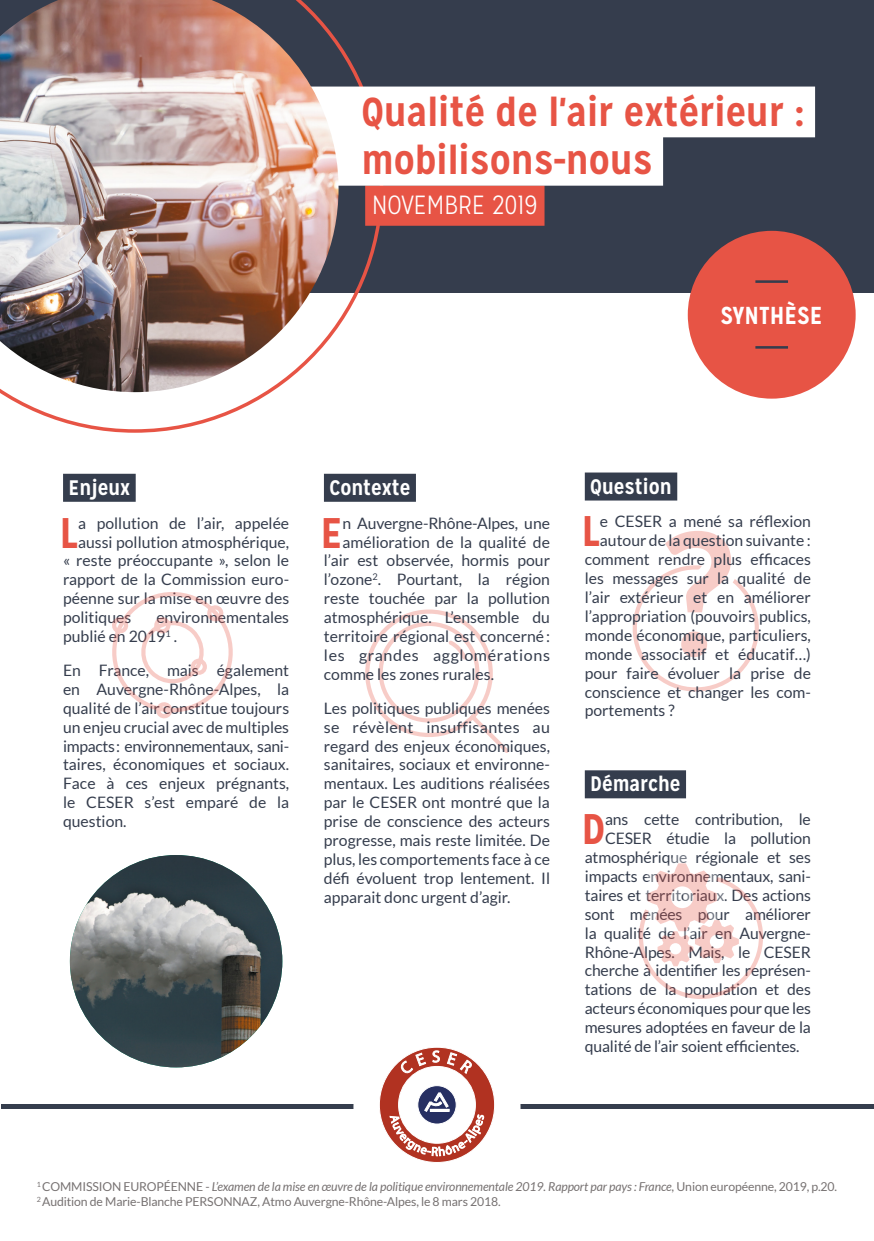
<style>
.page{position:relative;width:874px;height:1241px;background:#fff}
.page>*{position:absolute;margin:0;border:0;box-sizing:border-box;transform-origin:0 0}
.t1{font:700 42.7px "Mission Gothic";color:#e75445}
.t2{font:700 40.25px/48.3px "Mission Gothic";color:#e75445}
.t3{font:300 26.25px "Mission Gothic";color:#fff}
.t4{font:700 24.5px "Mission Gothic";color:#fff}
.t5{font:700 21px "Mission Gothic";color:#fff}
.t6{font:15.75px/18.9px "Lato";color:#353d4d;text-align:justify}
.t7{font:15.75px "Lato";letter-spacing:.04em;color:#353d4d}
.t8{font:12.25px/14.7px "Lato";letter-spacing:-.01em;color:#767171}
.s1{font-style:italic}
</style>
<div class="page">
<svg style="left:632px;top:531px;width:127px;height:161px"></svg>
<div style="left:0;top:0;width:873px;height:293px;background:#353d4d"></div>
<svg style="left:0;top:42px;width:380px;height:390px"></svg>
<div style="left:365px;top:185px;width:179px;height:41px;background:#e75445"></div>
<div style="left:2px;top:1103px;width:871px;height:5px;background:#353d4d"></div>
<div style="left:353px;top:1023px;width:167px;height:167px;background:#fff;border-radius:50%"></div>
<div style="left:379px;top:1047px;width:115px;height:115px;background:#b13221;border-radius:50%"></div>
<div style="left:398px;top:1066px;width:77px;height:76px;background:#fff;border-radius:50%"></div>
<svg style="left:417px;top:1085px;width:39px;height:38px"></svg>
<div style="left:417px;top:1085px;width:39px;height:38px;border:1px solid #fff;border-radius:50%"></div>
<svg style="left:400px;top:1052px;width:25px;height:21px"></svg>
<svg style="left:432px;top:1050px;width:7px;height:12px"></svg>
<svg style="left:447px;top:1052px;width:24px;height:21px"></svg>
<svg style="left:389px;top:1092px;width:95px;height:63px"></svg>
<svg style="left:365px;top:609px;width:144px;height:144px"></svg>
<div style="left:63px;top:473px;width:73px;height:28px;background:#353d4d"></div>
<div style="left:324px;top:473px;width:92px;height:28px;background:#353d4d"></div>
<div style="left:584px;top:472px;width:93px;height:28px;background:#353d4d"></div>
<div style="left:584px;top:770px;width:101px;height:28px;background:#353d4d"></div>
<svg style="left:112px;top:592px;width:121px;height:127px"></svg>
<svg style="left:639px;top:863px;width:124px;height:136px"></svg>
<img style="left:70px;top:854px;width:212px;height:213px;border-radius:106px">
<div style="left:687px;top:231px;width:168px;height:167px;background:#e75445;border-radius:50%"></div>
<hr style="left:755px;top:280px;width:32px;height:3px;background:#353d4d">
<hr style="left:755px;top:346px;width:32px;height:2px;background:#353d4d">
<div style="left:288px;top:86px;width:526px;height:51px;background:#fff"></div>
<div style="left:288px;top:135px;width:374px;height:51px;background:#fff"></div>
<img style="left:0;top:0;width:338px;height:392px">
<h2 class="t2" style="left:361px;top:88px;width:444px">Qualité de l'air extérieur : mobilisons-nous</h2>
<h3 class="t3" style="left:372px;top:190px;width:167px">NOVEMBRE 2019</h3>
<h3 class="t4" style="left:720px;top:300px;width:103px">SYNTHÈSE</h3>
<h3 class="t5" style="left:68px;top:474px;width:63px">Enjeux</h3>
<h1 class="t1" style="left:60px;top:505px;width:20px">L</h1>
<p class="t6" style="left:78px;top:513px;width:212px">a pollution de l’air, appelée</p>
<p class="t6" style="left:78px;top:532px;width:212px">aussi pollution atmosphérique,</p>
<p class="t6" style="left:63px;top:551px;width:227px">« reste préoccupante », selon le</p>
<p class="t6" style="left:63px;top:570px;width:227px">rapport de la Commission euro-</p>
<p class="t6" style="left:63px;top:589px;width:227px">péenne sur la mise en œuvre des</p>
<p class="t6" style="left:63px;top:607px;width:70px">politiques</p>
<p class="t6" style="left:63px;top:607px;width:227px;text-indent:93px">environnementales publié en 2019<sup>1</sup> .</p>
<p class="t6" style="left:63px;top:660px;width:227px">En France, mais également en Auvergne-Rhône-Alpes, la qualité de l’air constitue toujours un enjeu crucial avec de multiples impacts : environnementaux, sani&shy;taires, économiques et sociaux.<br>Face à ces enjeux prégnants, le CESER s’est emparé de la question.</p>
<h3 class="t5" style="left:329px;top:474px;width:82px">Contexte</h3>
<h1 class="t1" style="left:320px;top:505px;width:24px">E</h1>
<p class="t6" style="left:342px;top:513px;width:209px">n Auvergne-Rhône-Alpes, une</p>
<p class="t6" style="left:342px;top:532px;width:209px">amélioration de la qualité de</p>
<p class="t6" style="left:324px;top:551px;width:227px">l’air est observée, hormis pour</p>
<p class="t6" style="left:324px;top:570px;width:227px">l’ozone<sup>2</sup>. Pourtant, la région</p>
<p class="t6" style="left:324px;top:589px;width:227px">reste touchée par la pollution</p>
<p class="t6" style="left:324px;top:607px;width:227px">atmosphérique. L’ensemble du</p>
<p class="t6" style="left:324px;top:626px;width:227px">territoire régional est concerné:</p>
<p class="t7" style="left:324px;top:646px;width:227px">les grandes agglomérations</p>
<p class="t6" style="left:324px;top:664px;width:171px">comme les zones rurales.</p>
<p class="t6" style="left:324px;top:698px;width:227px">Les politiques publiques menées se révèlent insuffisantes au regard des enjeux économiques, sanitaires, sociaux et environne&shy;mentaux. Les auditions réalisées par le CESER ont montré que la prise de conscience des acteurs progresse, mais reste limitée. De plus, les comportements face à ce défi évoluent trop lentement. Il apparait donc urgent d’agir.</p>
<h3 class="t5" style="left:590px;top:473px;width:83px">Question</h3>
<h1 class="t1" style="left:581px;top:504px;width:20px">L</h1>
<p class="t6" style="left:599px;top:512px;width:212px">e CESER a mené sa réflexion</p>
<p class="t6" style="left:599px;top:531px;width:212px">autour de la question suivante :</p>
<p class="t6" style="left:584px;top:550px;width:227px">comment rendre plus efficaces</p>
<p class="t6" style="left:584px;top:568px;width:227px">les messages sur la qualité de</p>
<p class="t6" style="left:584px;top:587px;width:227px">l’air extérieur et en améliorer</p>
<p class="t6" style="left:584px;top:606px;width:227px">l’appropriation (pouvoirs publics,</p>
<p class="t6" style="left:584px;top:625px;width:227px">monde économique, particuliers,</p>
<p class="t6" style="left:584px;top:644px;width:227px">monde associatif et éducatif…)</p>
<p class="t6" style="left:584px;top:663px;width:227px">pour faire évoluer la prise de</p>
<p class="t6" style="left:584px;top:682px;width:227px">conscience et changer les com-</p>
<p class="t6" style="left:584px;top:701px;width:91px">portements ?</p>
<h3 class="t5" style="left:590px;top:770px;width:92px">Démarche</h3>
<h1 class="t1" style="left:581px;top:802px;width:26px">D</h1>
<p class="t6" style="left:604px;top:809px;width:207px">ans cette contribution, le</p>
<p class="t6" style="left:604px;top:828px;width:207px">CESER étudie la pollution</p>
<p class="t6" style="left:584px;top:847px;width:227px">atmosphérique régionale et ses</p>
<p class="t6" style="left:584px;top:866px;width:227px">impacts environnementaux, sani-</p>
<p class="t6" style="left:584px;top:885px;width:227px">taires et territoriaux. Des actions</p>
<p class="t6" style="left:584px;top:904px;width:227px">sont menées pour améliorer</p>
<p class="t6" style="left:584px;top:923px;width:227px">la qualité de l’air en Auvergne-</p>
<p class="t6" style="left:584px;top:942px;width:227px">Rhône-Alpes. Mais, le CESER</p>
<p class="t6" style="left:584px;top:961px;width:227px">cherche à identifier les représen-</p>
<p class="t6" style="left:584px;top:979px;width:227px">tations de la population et des</p>
<p class="t6" style="left:584px;top:998px;width:227px">acteurs économiques pour que les</p>
<p class="t6" style="left:584px;top:1017px;width:227px">mesures adoptées en faveur de la</p>
<p class="t6" style="left:584px;top:1036px;width:216px">qualité de l’air soient efficientes.</p>
<p class="t8" style="left:37px;top:1178px;width:801px"><sup>1</sup> COMMISSION EUROPÉENNE - <span class="s1">L’examen de la mise en œuvre de la politique environnementale 2019. Rapport par pays : France,</span> Union européenne, 2019, p.20.<br><sup>2</sup> Audition de Marie-Blanche PERSONNAZ, Atmo Auvergne-Rhône-Alpes, le 8 mars 2018.</p>
</div>
